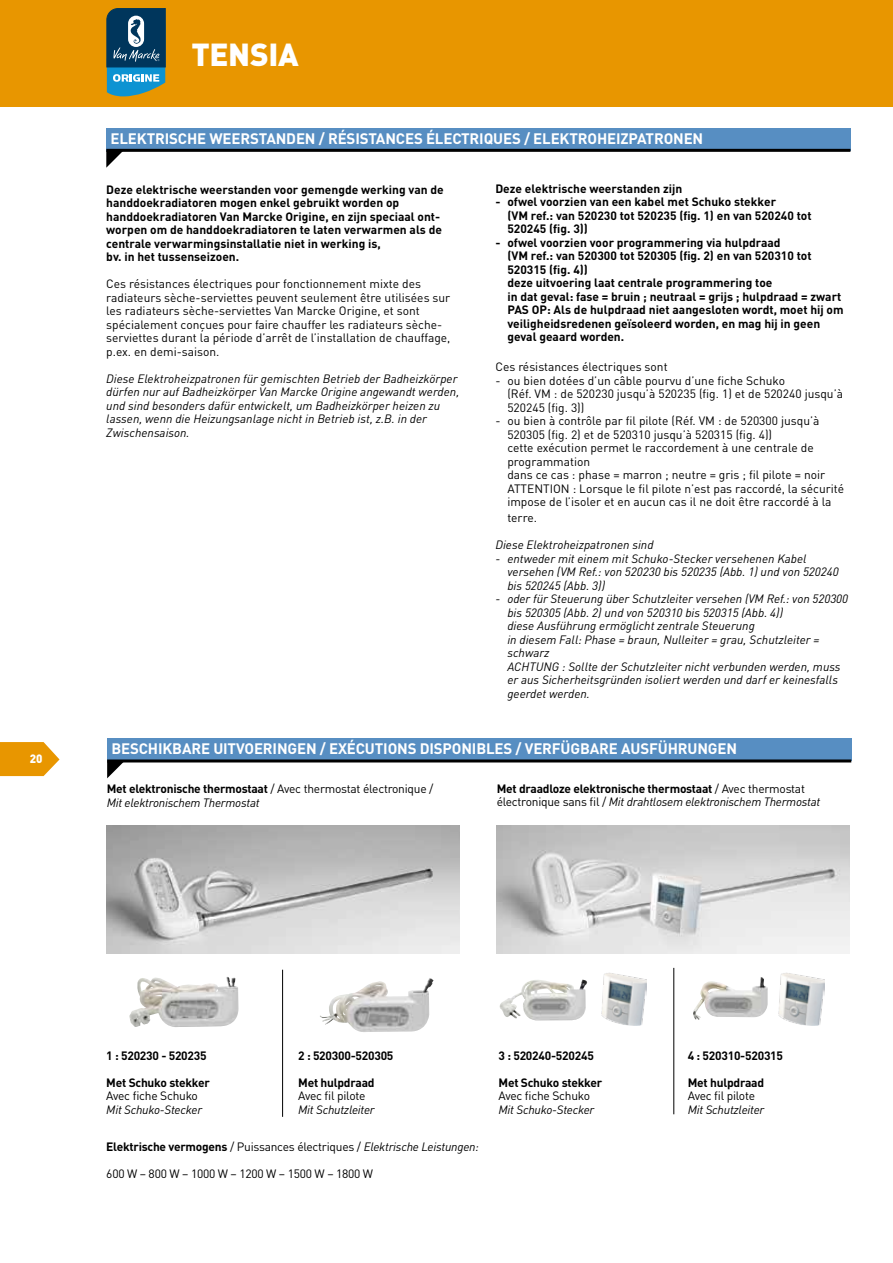
<style>
.page{position:relative;width:893px;height:1263px;background:#fff}
.page>*{position:absolute;margin:0;border:0;box-sizing:border-box;transform-origin:0 0}
.t1{font:900 31.5px "DIN";letter-spacing:-.01em;color:#fff}
.t2{font:700 15px "DIN";letter-spacing:-.01em;color:#fff}
.t3{font:12px/13.5px "DIN";color:#000}
.t4{font:italic 12px/13.5px "DIN";color:#000}
.t5{font:700 12px/13.5px "DIN";color:#000}
.t6{font:12px/13.5px "DIN";letter-spacing:-.02em;color:#000}
.t7{font:italic 12px/13.5px "DIN";letter-spacing:-.02em;color:#000}
.t8{font:700 12px "DIN";letter-spacing:-.02em;color:#000}
.t9{font:12px "DIN";letter-spacing:-.025em;color:#000}
.t10{font:900 12px "DIN";color:#fff;scale:.95 1}
.s1{font-weight:700}
.s2{font-style:italic}
.s3{font-weight:700;font-style:normal}
.s4{font-style:normal}
</style>
<div class="page">
<div style="left:0;top:0;width:893px;height:106px;background:#e89600"></div>
<div style="left:106px;top:128px;width:744px;height:23px;background:#578ec2"></div>
<hr style="left:106px;top:149px;width:744px;height:3px;background:#000">
<svg style="left:106px;top:151px;width:17px;height:17px"></svg>
<svg style="left:107px;top:9px;width:58px;height:87px;background:#2f6b8a"></svg>
<svg style="left:0;top:742px;width:60px;height:34px;background:#eba424"></svg>
<img style="left:129px;top:977px;width:109px;height:50px">
<img style="left:500px;top:979px;width:87px;height:42px">
<img style="left:320px;top:978px;width:114px;height:54px">
<img style="left:693px;top:977px;width:75px;height:43px">
<img style="left:106px;top:826px;width:353px;height:127px">
<img style="left:496px;top:826px;width:353px;height:127px">
<hr style="left:282px;top:970px;width:1px;height:147px;background:#000">
<hr style="left:673px;top:968px;width:1px;height:146px;background:#000">
<div style="left:107px;top:738px;width:744px;height:23px;background:#578ec2"></div>
<hr style="left:107px;top:759px;width:744px;height:3px;background:#000">
<svg style="left:107px;top:761px;width:17px;height:17px"></svg>
<img style="left:601px;top:973px;width:45px;height:52px">
<img style="left:779px;top:972px;width:45px;height:53px">
<p class="t10" style="left:30px;top:750px;width:15px">20</p>
<h1 class="t1" style="left:191px;top:33px;width:109px">TENSIA</h1>
<p class="t2" style="left:111px;top:128px;width:594px">ELEKTRISCHE WEERSTANDEN / RÉSISTANCES ÉLECTRIQUES / ELEKTROHEIZPATRONEN</p>
<p class="t5" style="left:106px;top:182px;width:339px">Deze elektrische weerstanden voor gemengde werking van de handdoekradiatoren mogen enkel gebruikt worden op handdoekradiatoren Van Marcke Origine, en zijn speciaal ont&shy;worpen om de handdoekradiatoren te laten verwarmen als de centrale verwarmingsinstallatie niet in werking is,<br>bv. in het tussenseizoen.</p>
<p class="t3" style="left:106px;top:277px;width:346px">Ces résistances électriques pour fonctionnement mixte des radiateurs sèche-serviettes peuvent seulement être utilisées sur les radiateurs sèche-serviettes Van Marcke Origine, et sont spécialement conçues pour faire chauffer les radiateurs sèche&shy;serviettes durant la période d’arrêt de l’installation de chauffage, p.ex. en demi-saison.</p>
<p class="t4" style="left:106px;top:371px;width:355px">Diese Elektroheizpatronen für gemischten Betrieb der Badheizkörper dürfen nur auf Badheizkörper Van Marcke Origine angewandt werden, und sind besonders dafür entwickelt, um Badheizkörper heizen zu lassen, wenn die Heizungsanlage nicht in Betrieb ist, z.B. in der Zwischensaison.</p>
<p class="t5" style="left:495px;top:181px;width:189px">Deze elektrische weerstanden zijn</p>
<p class="t5" style="left:507px;top:195px;width:306px;text-indent:-12px">- ofwel voorzien van een kabel met Schuko stekker<br>(VM ref.: van 520230 tot 520235 (fig. 1) en van 520240 tot<br>520245 (fig. 3))</p>
<p class="t5" style="left:507px;top:235px;width:338px;text-indent:-12px">- ofwel voorzien voor programmering via hulpdraad<br>(VM ref.: van 520300 tot 520305 (fig. 2) en van 520310 tot 520315 (fig. 4))<br>deze uitvoering laat centrale programmering toe<br>in dat geval: fase = bruin ; neutraal = grijs ; hulpdraad = zwart PAS OP: Als de hulpdraad niet aangesloten wordt, moet hij om veiligheidsredenen geïsoleerd worden, en mag hij in geen geval geaard worden.</p>
<p class="t3" style="left:495px;top:360px;width:174px">Ces résistances électriques sont</p>
<p class="t3" style="left:507px;top:373px;width:337px;text-indent:-12px">- ou bien dotées d’un câble pourvu d’une fiche Schuko<br>(Réf. VM : de 520230 jusqu’à 520235 (fig. 1) et de 520240 jusqu’à<br>520245 (fig. 3))</p>
<p class="t3" style="left:507px;top:414px;width:338px;text-indent:-12px">- ou bien à contrôle par fil pilote (Réf. VM : de 520300 jusqu’à 520305 (fig. 2) et de 520310 jusqu’à 520315 (fig. 4))<br>cette exécution permet le raccordement à une centrale de programmation<br>dans ce cas : phase = marron ; neutre = gris ; fil pilote = noir ATTENTION : Lorsque le fil pilote n’est pas raccordé, la sécurité impose de l’isoler et en aucun cas il ne doit être raccordé à la</p>
<p class="t3" style="left:507px;top:511px;width:31px">terre.</p>
<p class="t4" style="left:495px;top:538px;width:160px">Diese Elektroheizpatronen sind</p>
<p class="t4" style="left:507px;top:551px;width:333px;text-indent:-12px">- entweder mit einem mit Schuko-Stecker versehenen Kabel versehen (VM Ref.: von 520230 bis 520235 (Abb. 1) und von 520240 bis 520245 (Abb. 3))</p>
<p class="t4" style="left:507px;top:592px;width:342px;text-indent:-12px">- oder für Steuerung über Schutzleiter versehen (VM Ref.: von 520300 bis 520305 (Abb. 2) und von 520310 bis 520315 (Abb. 4))<br>diese Ausführung ermöglicht zentrale Steuerung<br>in diesem Fall: Phase = braun, Nulleiter = grau, Schutzleiter = schwarz<br>ACHTUNG : Sollte der Schutzleiter nicht verbunden werden, muss er aus Sicherheitsgründen isoliert werden und darf er keinesfalls geerdet werden.</p>
<p class="t2" style="left:111px;top:739px;width:627px">BESCHIKBARE UITVOERINGEN / EXÉCUTIONS DISPONIBLES / VERFÜGBARE AUSFÜHRUNGEN</p>
<p class="t6" style="left:107px;top:782px;width:328px"><span class="s1">Met elektronische thermostaat</span> / Avec thermostat électronique /<br><span class="s2">Mit elektronischem Thermostat</span></p>
<p class="t7" style="left:497px;top:781px;width:325px"><span class="s3">Met draadloze elektronische thermostaat</span> <span class="s4">/ Avec thermostat électronique sans fil /</span> Mit drahtlosem elektronischem Thermostat</p>
<p class="t8" style="left:106px;top:1047px;width:102px">1 : 520230 - 520235</p>
<p class="t8" style="left:106px;top:1074px;width:105px">Met Schuko stekker</p>
<p class="t6" style="left:106px;top:1089px;width:93px">Avec fiche Schuko</p>
<p class="t7" style="left:106px;top:1102px;width:97px">Mit Schuko-Stecker</p>
<p class="t8" style="left:298px;top:1047px;width:97px">2 : 520300-520305</p>
<p class="t8" style="left:298px;top:1074px;width:78px">Met hulpdraad</p>
<p class="t9" style="left:298px;top:1088px;width:69px">Avec fil pilote</p>
<p class="t7" style="left:298px;top:1102px;width:78px">Mit Schutzleiter</p>
<p class="t6" style="left:106px;top:1139px;width:374px"><span class="s1">Elektrische vermogens</span> / Puissances électriques / <span class="s2">Elektrische Leistungen:</span></p>
<p class="t6" style="left:106px;top:1166px;width:268px">600 W – 800 W – 1000 W – 1200 W – 1500 W – 1800 W</p>
<p class="t8" style="left:499px;top:1047px;width:97px">3 : 520240-520245</p>
<p class="t8" style="left:499px;top:1074px;width:105px">Met Schuko stekker</p>
<p class="t6" style="left:499px;top:1089px;width:93px">Avec fiche Schuko</p>
<p class="t7" style="left:499px;top:1102px;width:97px">Mit Schuko-Stecker</p>
<p class="t8" style="left:688px;top:1047px;width:97px">4 : 520310-520315</p>
<p class="t8" style="left:688px;top:1074px;width:78px">Met hulpdraad</p>
<p class="t9" style="left:688px;top:1088px;width:69px">Avec fil pilote</p>
<p class="t7" style="left:688px;top:1102px;width:78px">Mit Schutzleiter</p>
</div>
